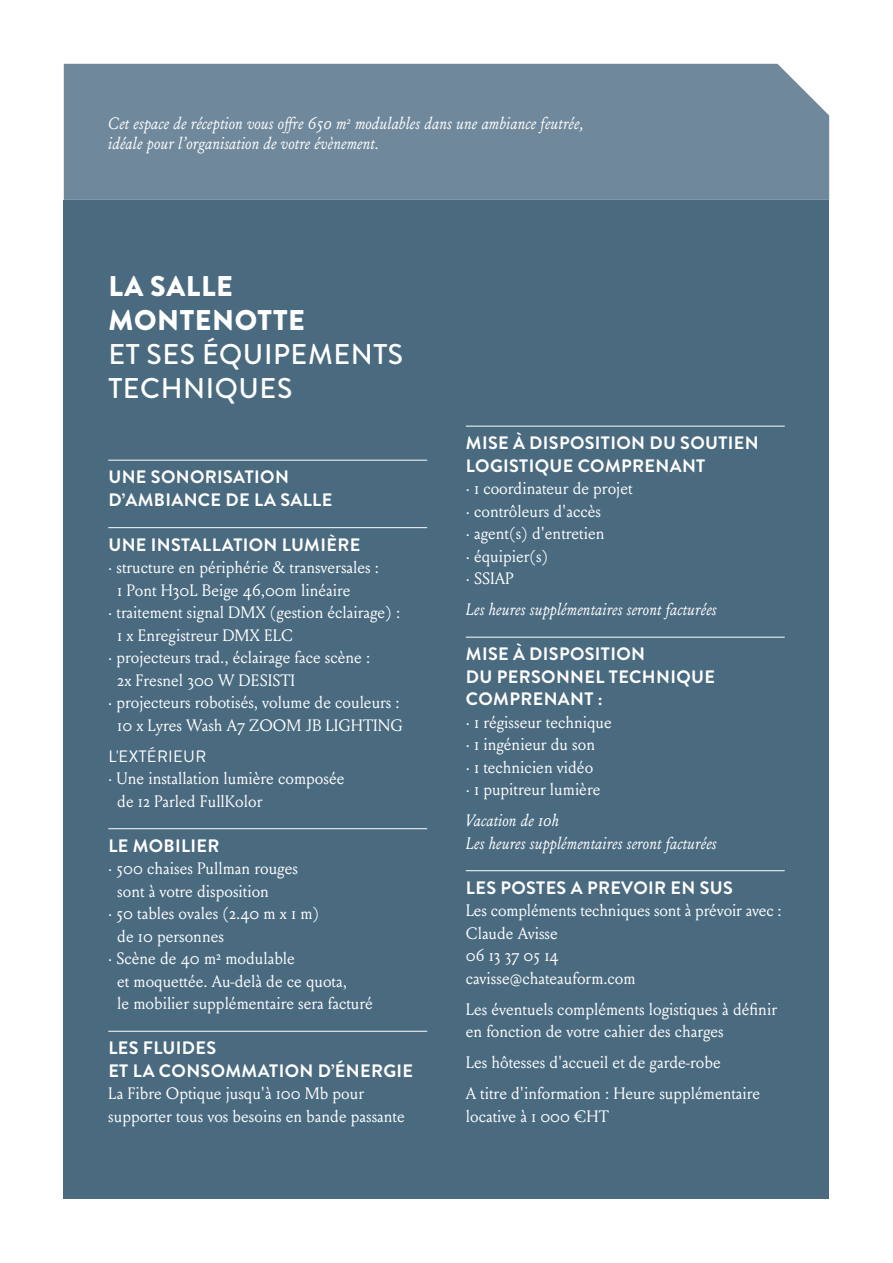
<style>
.page{position:relative;width:893px;height:1263px;background:#fff}
.page>*{position:absolute;margin:0;border:0;box-sizing:border-box;transform-origin:0 0}
.t1{font:500 28.5px/34.2px "Brandon Grotesque";letter-spacing:.02em;color:#fff}
.t2{font:900 28.5px/34.2px "Brandon Grotesque";letter-spacing:.02em;color:#fff}
.t3{font:700 18px/22.5px "Brandon Grotesque";letter-spacing:.02em;color:#fff}
.t4{font:16.5px/22.5px "Louize";color:#fff}
.t5{font:italic 16.5px/22.5px "Louize";color:#fff}
.t6{font:16.5px "Brandon Grotesque";letter-spacing:.02em;color:#fff}
</style>
<div class="page">
<div style="left:64px;top:200px;width:765px;height:998px;background:#4a6a80"></div>
<div style="left:64px;top:64px;width:765px;height:136px;background:#6f889b"></div>
<hr style="left:108px;top:460px;width:319px;height:1px;background:#fff">
<hr style="left:108px;top:527px;width:319px;height:1px;background:#fff">
<hr style="left:108px;top:828px;width:319px;height:1px;background:#fff">
<hr style="left:108px;top:1031px;width:319px;height:1px;background:#fff">
<hr style="left:466px;top:426px;width:319px;height:1px;background:#fff">
<hr style="left:466px;top:637px;width:319px;height:1px;background:#fff">
<hr style="left:466px;top:870px;width:319px;height:1px;background:#fff">
<p class="t5" style="left:108px;top:113px;width:477px;line-height:19.8px">Cet espace de réception vous offre 650 m<sup>2</sup> modulables dans une ambiance feutrée, idéale pour l’organisation de votre évènement.</p>
<h1 class="t2" style="left:108px;top:269px;width:198px">LA SALLE<br>MONTENOTTE</h1>
<h1 class="t1" style="left:108px;top:338px;width:296px">ET SES ÉQUIPEMENTS<br>TECHNIQUES</h1>
<p class="t3" style="left:108px;top:466px;width:225px">UNE SONORISATION<br>D’AMBIANCE DE LA SALLE</p>
<p class="t3" style="left:108px;top:533px;width:253px">UNE INSTALLATION LUMIÈRE</p>
<p class="t4" style="left:108px;top:555px;width:272px">· structure en périphérie &amp; transversales :</p>
<p class="t4" style="left:117px;top:578px;width:235px">1 Pont H30L Beige 46,00m linéaire</p>
<p class="t4" style="left:108px;top:600px;width:293px">· traitement signal DMX (gestion éclairage) :</p>
<p class="t4" style="left:117px;top:623px;width:177px">1 x Enregistreur DMX ELC</p>
<p class="t4" style="left:108px;top:645px;width:263px">· projecteurs trad., éclairage face scène :</p>
<p class="t4" style="left:117px;top:668px;width:179px">2x Fresnel 300 W DESISTI</p>
<p class="t4" style="left:108px;top:690px;width:293px">· projecteurs robotisés, volume de couleurs :</p>
<p class="t4" style="left:117px;top:713px;width:287px">10 x Lyres Wash A7 ZOOM JB LIGHTING</p>
<p class="t6" style="left:108px;top:745px;width:99px">L'EXTÉRIEUR</p>
<p class="t4" style="left:117px;top:766px;width:229px;text-indent:-9px">· Une installation lumière composée de 12 Parled FullKolor</p>
<p class="t3" style="left:108px;top:834px;width:113px">LE MOBILIER</p>
<p class="t4" style="left:108px;top:856px;width:191px">· 500 chaises Pullman rouges</p>
<p class="t4" style="left:117px;top:879px;width:153px">sont à votre disposition</p>
<p class="t4" style="left:108px;top:901px;width:212px">· 50 tables ovales (2.40 m x 1 m)</p>
<p class="t4" style="left:117px;top:924px;width:108px">de 10 personnes</p>
<p class="t4" style="left:108px;top:946px;width:188px">· Scène de 40 m² modulable</p>
<p class="t4" style="left:117px;top:969px;width:231px">et moquettée. Au-delà de ce quota,</p>
<p class="t4" style="left:117px;top:991px;width:257px">le mobilier supplémentaire sera facturé</p>
<p class="t3" style="left:108px;top:1037px;width:306px">LES FLUIDES<br>ET LA CONSOMMATION D’ÉNERGIE</p>
<p class="t4" style="left:108px;top:1081px;width:298px">La Fibre Optique jusqu'à 100 Mb pour supporter tous vos besoins en bande passante</p>
<p class="t3" style="left:466px;top:432px;width:294px">MISE À DISPOSITION DU SOUTIEN<br>LOGISTIQUE COMPRENANT</p>
<p class="t4" style="left:466px;top:476px;width:168px">· 1 coordinateur de projet · contrôleurs d'accès<br>· agent(s) d'entretien<br>· équipier(s)<br>· SSIAP</p>
<p class="t5" style="left:466px;top:597px;width:253px">Les heures supplémentaires seront facturées</p>
<p class="t3" style="left:466px;top:643px;width:251px">MISE À DISPOSITION<br>DU PERSONNEL TECHNIQUE<br>COMPRENANT :</p>
<p class="t4" style="left:466px;top:710px;width:147px">· 1 régisseur technique · 1 ingénieur du son<br>· 1 technicien vidéo<br>· 1 pupitreur lumière</p>
<p class="t5" style="left:466px;top:808px;width:253px">Vacation de 10h<br>Les heures supplémentaires seront facturées</p>
<p class="t3" style="left:466px;top:876px;width:269px">LES POSTES A PREVOIR EN SUS</p>
<p class="t4" style="left:466px;top:898px;width:317px">Les compléments techniques sont à prévoir avec :<br>Claude Avisse<br>06 13 37 05 14<br>cavisse@chateauform.com</p>
<p class="t4" style="left:466px;top:997px;width:313px">Les éventuels compléments logistiques à définir en fonction de votre cahier des charges</p>
<p class="t4" style="left:466px;top:1046px;width:296px;line-height:31px">Les hôtesses d'accueil et de garde-robe<br>A titre d'information : Heure supplémentaire</p>
<p class="t4" style="left:466px;top:1104px;width:145px">locative à 1 000 €HT</p>
</div>
